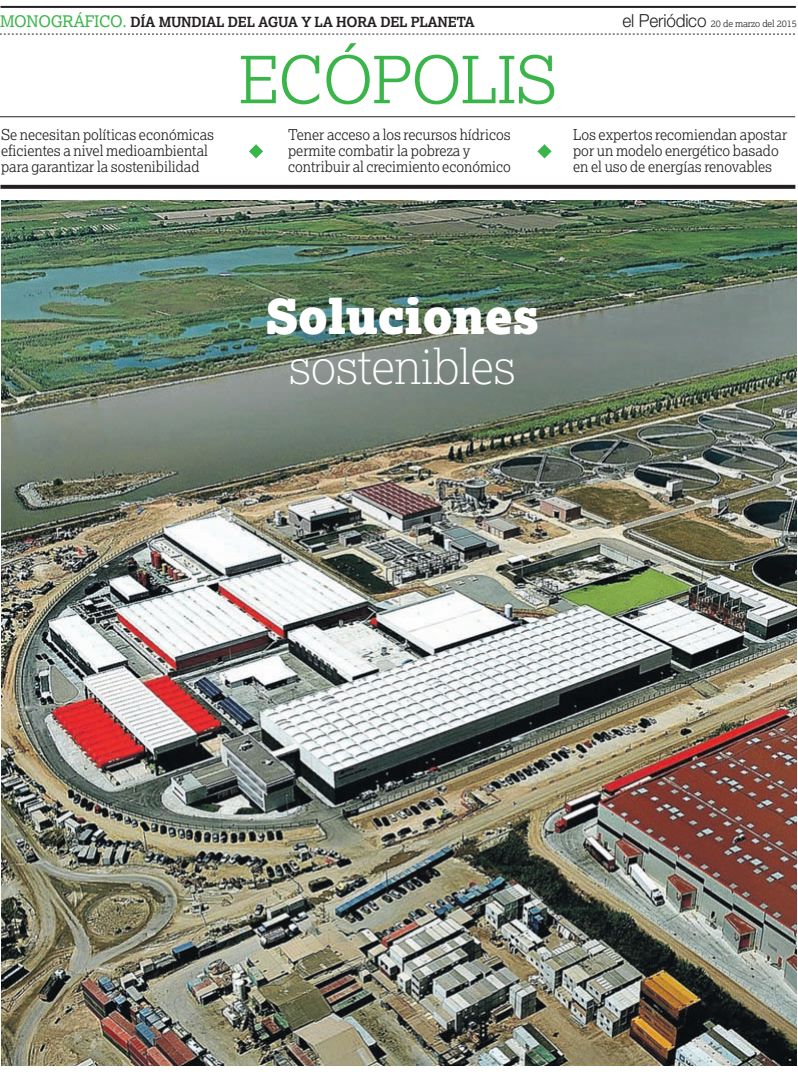
<style>
.page{position:relative;width:798px;height:1072px;background:#fff}
.page>*{position:absolute;margin:0;border:0;box-sizing:border-box;transform-origin:0 0}
.t1{font:300 65px "Lexia";letter-spacing:-.02em;color:#3ab54a}
.t2{font:100 48px/50px "Lexia";letter-spacing:-.015em;color:#fff;text-align:center}
.t3{font:300 15px/16px "Lexia";color:#231f20;scale:.95 1}
.t4{font:700 14px "Lexia";letter-spacing:-.02em;color:#231f20}
.t5{font:300 9.5px "Lexia";letter-spacing:-.02em;color:#231f20}
.s1{font-weight:400;font-size:16px;color:#3ab54a}
.s2{font-family:"Helvetica Neue LT Std";font-size:18px}
.s3{font-weight:900}
</style>
<div class="page">
<hr style="left:0;top:116px;width:795px;height:1px;background:#231f20">
<svg style="left:249px;top:144px;width:14px;height:14px"></svg>
<svg style="left:0;top:185px;width:795px;height:4px;fill:#231f20"></svg>
<hr style="left:0;top:6px;width:796px;height:2px;background:#231f20">
<svg style="left:0;top:34px;width:795px;height:1px"></svg>
<svg style="left:537px;top:144px;width:15px;height:14px"></svg>
<img style="left:1px;top:201px;width:795px;height:864px">
<p class="t4" style="left:0;top:16px;width:476px"><span class="s1">MONOGRÁFICO.</span> DÍA MUNDIAL DEL AGUA Y LA HORA DEL PLANETA</p>
<p class="t5" style="left:623px;top:20px;width:176px"><span class="s2">el Periódico</span> 20 de marzo del 2015</p>
<p class="t3" style="left:1px;top:128px;width:226px">Se necesitan políticas económicas eficientes a nivel medioambiental para garantizar la sostenibilidad</p>
<p class="t1" style="left:239px;top:56px;width:320px">ECÓPOLIS</p>
<p class="t3" style="left:288px;top:128px;width:236px">Tener acceso a los recursos hídricos permite combatir la pobreza y contribuir al crecimiento económico</p>
<p class="t3" style="left:573px;top:128px;width:227px">Los expertos recomiendan apostar por un modelo energético basado en el uso de energías renovables</p>
<p class="t2" style="left:265px;top:294px;width:276px"><span class="s3">Soluciones </span>sostenibles</p>
</div>
